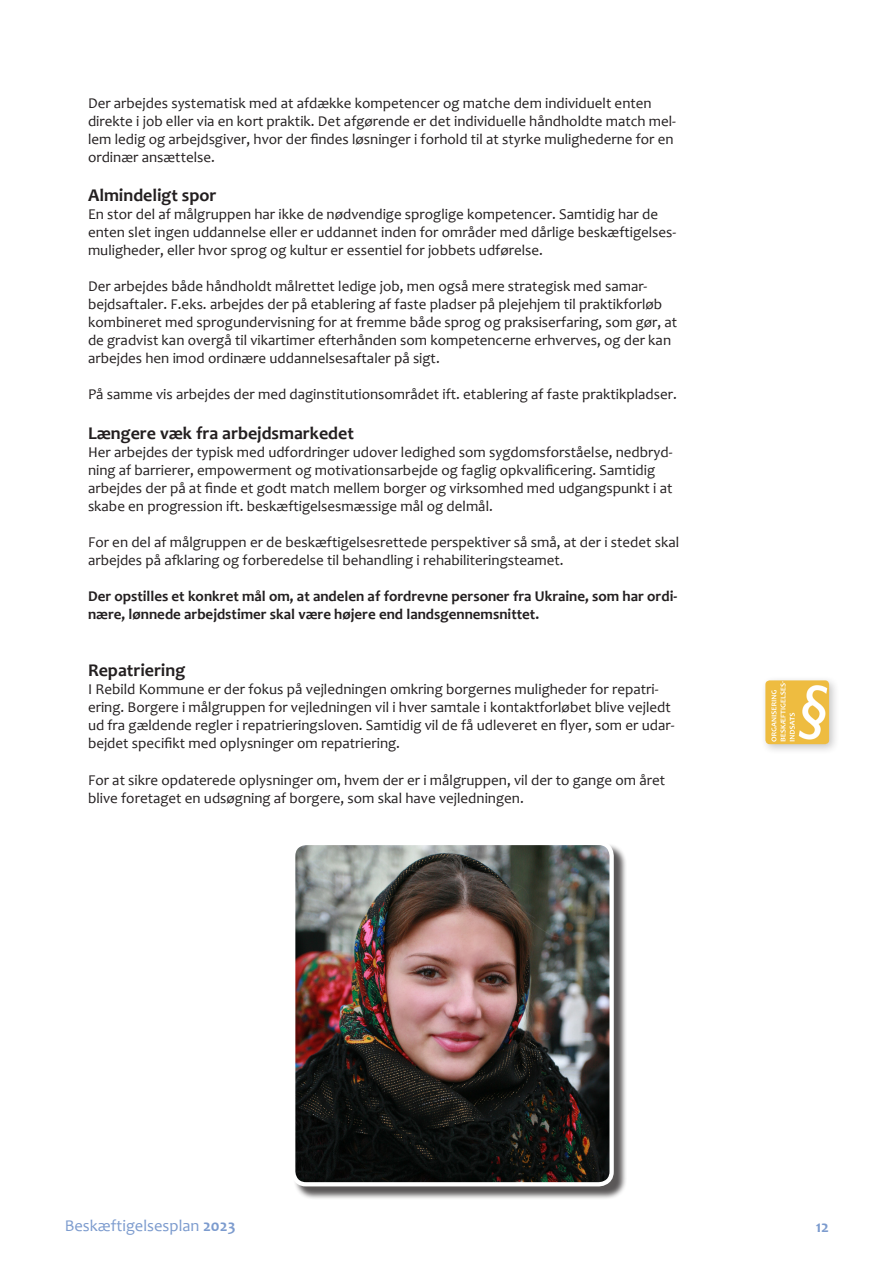
<style>
.page{position:relative;width:893px;height:1263px;background:#fff}
.page>*{position:absolute;margin:0;border:0;box-sizing:border-box;transform-origin:0 0}
.t1{font:700 18px "Candara";color:#231f20}
.t2{font:16.5px "Candara";color:#7c9bce}
.t3{font:700 16.5px "Candara";color:#7c9bce}
.t4{font:15px/18px "Candara";color:#231f20}
.t5{font:700 15px/18px "Candara";color:#231f20}
.s1{font-weight:700}
</style>
<div class="page">
<div style="left:293px;top:843px;width:334px;height:357px;background:#231f20;opacity:.75"></div>
<img style="left:293px;top:843px;width:319px;height:341px">
<div style="left:291px;top:841px;width:323px;height:345px;border:4px solid #fff;border-radius:13px"></div>
<div style="left:760px;top:675px;width:80px;height:81px;background:#231f20;opacity:.25"></div>
<img style="left:765px;top:680px;width:64px;height:64px">
<p class="t4" style="left:88px;top:94px;width:589px">Der arbejdes systematisk med at afdække kompetencer og matche dem individuelt enten direkte i job eller via en kort praktik. Det afgørende er det individuelle håndholdte match mel&shy;lem ledig og arbejdsgiver, hvor der findes løsninger i forhold til at styrke mulighederne for en ordinær ansættelse.</p>
<p class="t1" style="left:88px;top:184px;width:130px">Almindeligt spor</p>
<p class="t4" style="left:88px;top:205px;width:590px">En stor del af målgruppen har ikke de nødvendige sproglige kompetencer. Samtidig har de enten slet ingen uddannelse eller er uddannet inden for områder med dårlige beskæftigelses&shy;muligheder, eller hvor sprog og kultur er essentiel for jobbets udførelse.</p>
<p class="t4" style="left:88px;top:277px;width:591px">Der arbejdes både håndholdt målrettet ledige job, men også mere strategisk med samar&shy;bejdsaftaler. F.eks. arbejdes der på etablering af faste pladser på plejehjem til praktikforløb kombineret med sprogundervisning for at fremme både sprog og praksiserfaring, som gør, at de gradvist kan overgå til vikartimer efterhånden som kompetencerne erhverves, og der kan arbejdes hen imod ordinære uddannelsesaftaler på sigt.</p>
<p class="t4" style="left:88px;top:385px;width:590px">På samme vis arbejdes der med daginstitutionsområdet ift. etablering af faste praktikpladser.</p>
<p class="t1" style="left:88px;top:422px;width:267px">Længere væk fra arbejdsmarkedet</p>
<p class="t4" style="left:88px;top:443px;width:586px">Her arbejdes der typisk med udfordringer udover ledighed som sygdomsforståelse, nedbryd&shy;ning af barrierer, empowerment og motivationsarbejde og faglig opkvalificering. Samtidig arbejdes der på at finde et godt match mellem borger og virksomhed med udgangspunkt i at skabe en progression ift. beskæftigelsesmæssige mål og delmål.</p>
<p class="t4" style="left:88px;top:533px;width:593px">For en del af målgruppen er de beskæftigelsesrettede perspektiver så små, at der i stedet skal arbejdes på afklaring og forberedelse til behandling i rehabiliteringsteamet.</p>
<p class="t5" style="left:88px;top:587px;width:591px">Der opstilles et konkret mål om, at andelen af fordrevne personer fra Ukraine, som har ordi&shy;nære, lønnede arbejdstimer skal være højere end landsgennemsnittet.</p>
<p class="t1" style="left:88px;top:659px;width:99px">Repatriering</p>
<p class="t4" style="left:88px;top:680px;width:588px">I Rebild Kommune er der fokus på vejledningen omkring borgernes muligheder for repatri&shy;ering. Borgere i målgruppen for vejledningen vil i hver samtale i kontaktforløbet blive vejledt ud fra gældende regler i repatrieringsloven. Samtidig vil de få udleveret en flyer, som er udar&shy;bejdet specifikt med oplysninger om repatriering.</p>
<p class="t4" style="left:88px;top:770px;width:579px">For at sikre opdaterede oplysninger om, hvem der er i målgruppen, vil der to gange om året blive foretaget en udsøgning af borgere, som skal have vejledningen.</p>
<p class="t2" style="left:65px;top:1216px;width:172px">Beskæftigelsesplan <span class="s1">2023</span></p>
<p class="t3" style="left:816px;top:1216px;width:15px">12</p>
</div>
